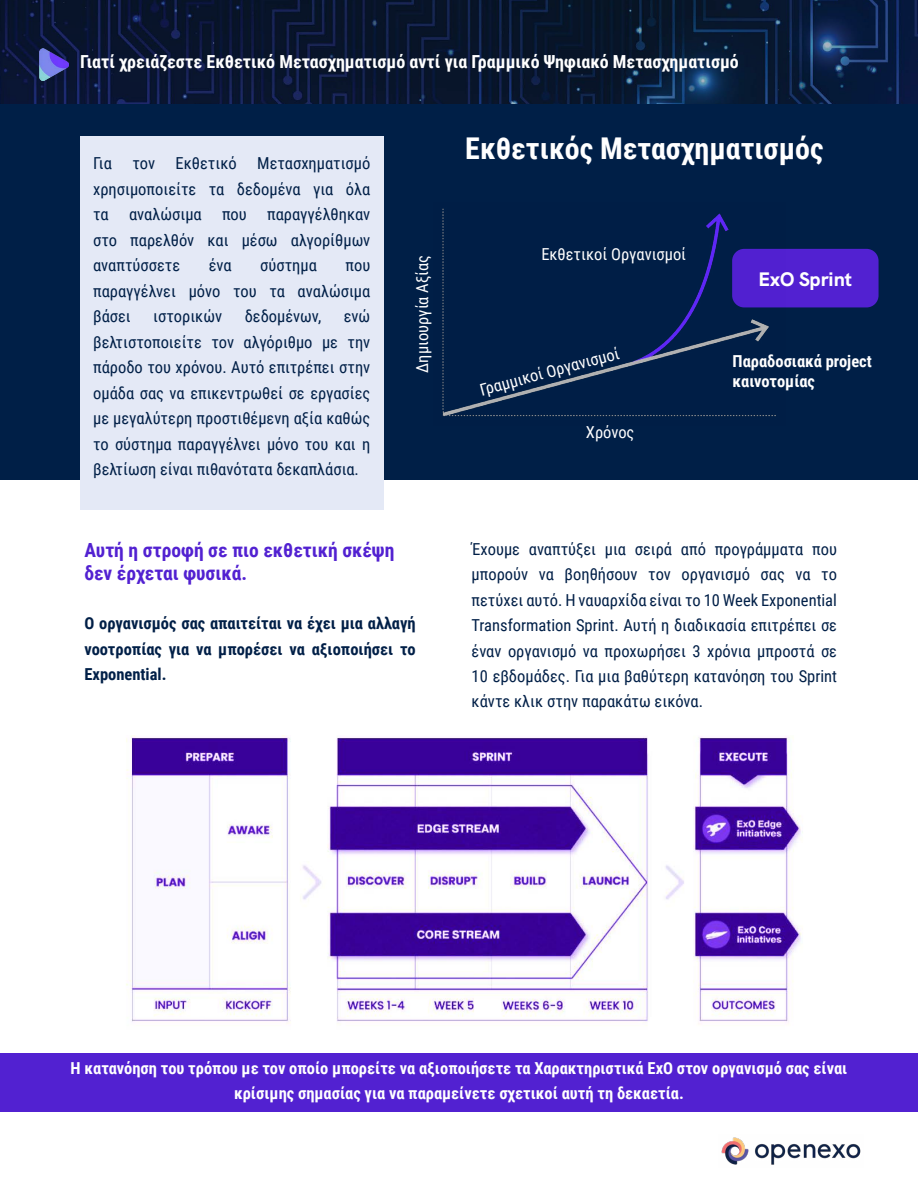
<style>
.page{position:relative;width:918px;height:1188px;background:#fff}
.page>*{position:absolute;margin:0;border:0;box-sizing:border-box;transform-origin:0 0}
.t1{font:700 30px "Roboto Condensed";color:#fff}
.t2{font:700 19.5px/23.4px "Roboto Condensed";color:#5221d1}
.t3{font:800 19.5px "HK Grotesk";color:#fff}
.t4{font:700 18px "Roboto Condensed";color:#fff}
.t5{font:16.5px/25.5px "Roboto Condensed";color:#001f47;text-align:justify}
.t6{font:700 16.5px/25.5px "Roboto Condensed";color:#fff;text-align:center}
.t7{font:700 16.5px/25.5px "Roboto Condensed";color:#001f47;text-align:justify}
.t8{font:16.5px "Roboto Condensed";color:#fff}
</style>
<div class="page">
<div style="left:0;top:103px;width:918px;height:377px;background:#001f47"></div>
<div style="left:80px;top:136px;width:303px;height:373px;background:#e4e9f6"></div>
<div style="left:0;top:1053px;width:918px;height:58px;background:#5221d1"></div>
<div style="left:732px;top:249px;width:147px;height:58px;background:#5221d1;border-radius:12px"></div>
<img style="left:442px;top:208px;width:343px;height:209px">
<img style="left:721px;top:1137px;width:140px;height:28px">
<svg style="left:0;top:0;width:918px;height:103px;fill:#08162e"></svg>
<img style="left:40px;top:49px;width:28px;height:31px">
<img style="left:126px;top:735px;width:677px;height:291px">
<p class="t4" style="left:80px;top:48px;width:660px">Γιατί χρειάζεστε Εκθετικό Μετασχηματισμό αντί για Γραμμικό Ψηφιακό Μετασχηματισμό</p>
<p class="t5" style="left:93px;top:150px;width:279px">Για τον Εκθετικό Μετασχηματισμό χρησιμοποιείτε τα δεδομένα για όλα τα αναλώσιμα που παραγγέλθηκαν στο παρελθόν και μέσω αλγορίθμων αναπτύσσετε</p>
<p class="t5" style="left:209px;top:252px;width:24px">ένα</p>
<p class="t5" style="left:260px;top:252px;width:58px">σύστημα</p>
<p class="t5" style="left:93px;top:252px;width:279px;text-indent:252px">που παραγγέλνει μόνο του τα αναλώσιμα βάσει</p>
<p class="t5" style="left:153px;top:303px;width:70px">ιστορικών</p>
<p class="t5" style="left:245px;top:303px;width:78px">δεδομένων,</p>
<p class="t5" style="left:93px;top:303px;width:279px;text-indent:251px">ενώ βελτιστοποιείτε τον αλγόριθμο με την πάροδο του χρόνου. Αυτό επιτρέπει στην ομάδα σας να επικεντρωθεί σε εργασίες με μεγαλύτερη προστιθέμενη αξία καθώς το σύστημα παραγγέλνει μόνο του και η βελτίωση είναι πιθανότατα δεκαπλάσια.</p>
<p class="t8" style="left:411px;top:373px;width:119px;rotate:-90deg">Δημιουργία Αξίας</p>
<p class="t2" style="left:84px;top:537px;width:312px">Αυτή η στροφή σε πιο εκθετική σκέψη δεν έρχεται φυσικά.</p>
<p class="t7" style="left:84px;top:610px;width:333px">Ο οργανισμός σας απαιτείται να έχει μια αλλαγή νοοτροπίας για να μπορέσει να αξιοποιήσει το Exponential.</p>
<h1 class="t1" style="left:465px;top:127px;width:360px">Εκθετικός Μετασχηματισμός</h1>
<p class="t8" style="left:541px;top:243px;width:146px">Εκθετικοί Οργανισμοί</p>
<p class="t8" style="left:477px;top:379px;width:145px;rotate:-15deg">Γραμμικοί Οργανισμοί</p>
<p class="t8" style="left:586px;top:420px;width:50px">Χρόνος</p>
<p class="t3" style="left:759px;top:264px;width:95px">ExO Sprint</p>
<p class="t6" style="left:733px;top:351px;width:141px;line-height:19.8px;text-align:left">Παραδοσιακά project καινοτομίας</p>
<p class="t5" style="left:472px;top:535px;width:367px">Έχουμε αναπτύξει μια σειρά από προγράμματα που μπορούν να βοηθήσουν τον οργανισμό σας να το πετύχει αυτό. Η ναυαρχίδα είναι το 10 Week Exponential Transformation Sprint. Αυτή η διαδικασία επιτρέπει σε έναν οργανισμό να προχωρήσει 3 χρόνια μπροστά σε 10 εβδομάδες. Για μια βαθύτερη κατανόηση του Sprint κάντε κλικ στην παρακάτω εικόνα.</p>
<p class="t6" style="left:71px;top:1055px;width:778px">Η κατανόηση του τρόπου με τον οποίο μπορείτε να αξιοποιήσετε τα Χαρακτηριστικά ExO στον οργανισμό σας είναι κρίσιμης σημασίας για να παραμείνετε σχετικοί αυτή τη δεκαετία.</p>
</div>
